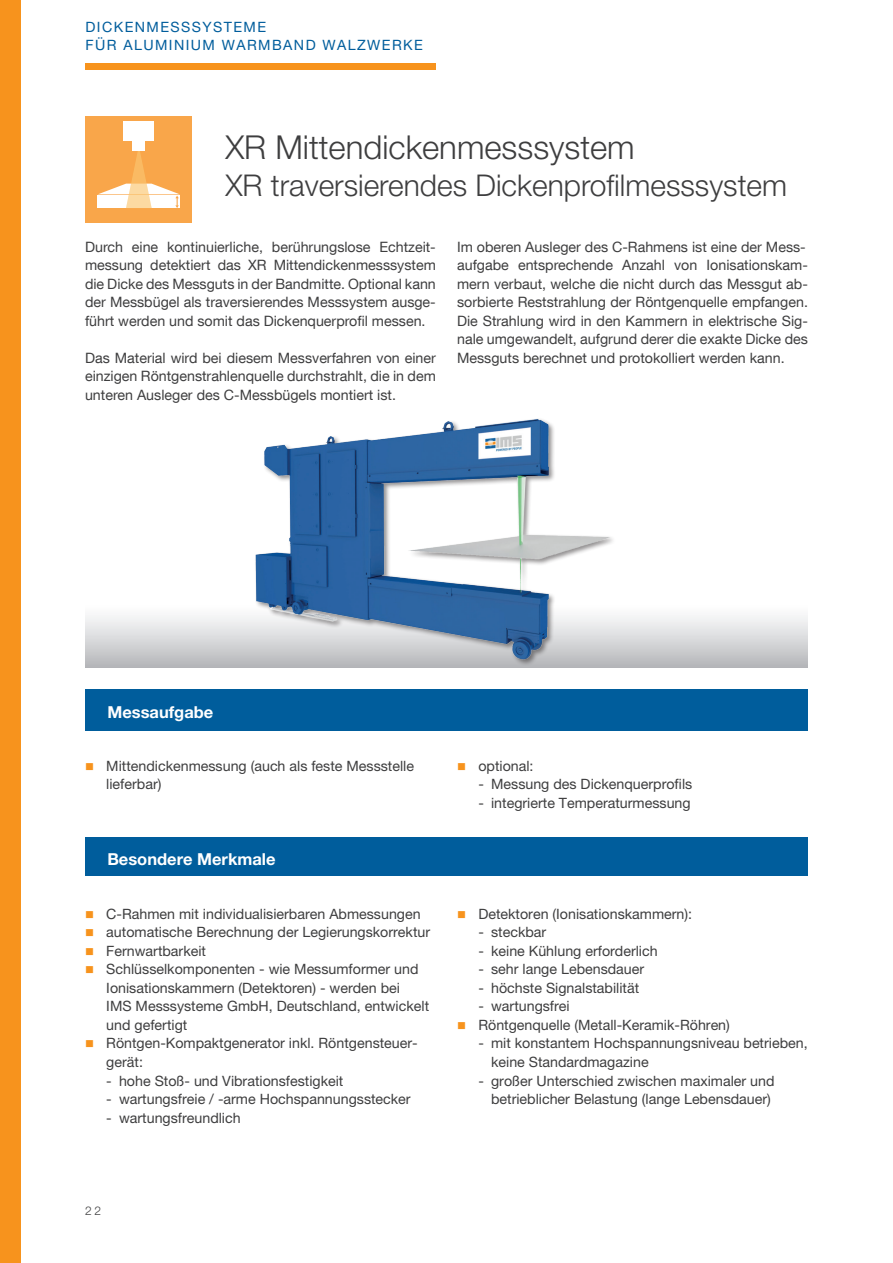
<style>
.page{position:relative;width:893px;height:1263px;background:#fff}
.page>*{position:absolute;margin:0;border:0;box-sizing:border-box;transform-origin:0 0}
.t1{font:300 33px "Helvetica Neue LT Pro";color:#3e3e3f}
.t2{font:300 30px "Helvetica Neue LT Pro";color:#3e3e3f}
.t3{font:700 16.5px "Helvetica Neue LT Pro";color:#fff}
.t4{font:14.25px/18.5px "Helvetica Neue LT Pro";color:#3e3e3f}
.t5{font:14.25px/18.5px "Helvetica Neue LT Com";color:#3e3e3f;text-align:justify}
.t6{font:14.25px/18px "Helvetica Neue LT Pro";letter-spacing:.1em;color:#005d9c}
.t7{font:300 12px "Helvetica Neue LT Pro";color:#3e3e3f}
</style>
<div class="page">
<div style="left:85px;top:64px;width:351px;height:6px;background:#f7931d"></div>
<div style="left:0;top:0;width:21px;height:1263px;background:#f7931d"></div>
<div style="left:86px;top:116px;width:106px;height:106px;background:#f9a64a"></div>
<div style="left:124px;top:121px;width:30px;height:20px;background:#fff"></div>
<div style="left:133px;top:140px;width:12px;height:11px;background:#fff"></div>
<svg style="left:98px;top:146px;width:82px;height:62px"></svg>
<div style="left:85px;top:690px;width:723px;height:41px;background:#005d9c"></div>
<div style="left:85px;top:837px;width:723px;height:39px;background:#005d9c"></div>
<img style="left:224px;top:419px;width:427px;height:249px">
<p class="t6" style="left:85px;top:18px;width:339px">DICKENMESSSYSTEME<br>FÜR ALUMINIUM WARMBAND WALZWERKE</p>
<h1 class="t1" style="left:225px;top:127px;width:411px">XR Mittendickenmesssystem</h1>
<h2 class="t2" style="left:225px;top:167px;width:563px">XR traversierendes Dickenprofilmesssystem</h2>
<p class="t5" style="left:85px;top:237px;width:352px">Durch eine kontinuierliche, berührungslose Echtzeit&shy;messung detektiert das XR Mittendickenmesssystem die Dicke des Messguts in der Bandmitte. Optional kann der Messbügel als traversierendes Messsystem ausge&shy;führt werden und somit das Dickenquerprofil messen.</p>
<p class="t5" style="left:85px;top:348px;width:352px">Das Material wird bei diesem Messverfahren von einer einzigen Röntgenstrahlenquelle durchstrahlt, die in dem unteren Ausleger des C-Messbügels montiert ist.</p>
<p class="t5" style="left:457px;top:237px;width:352px;text-align:left">Im oberen Ausleger des C-Rahmens ist eine der Mess&shy;aufgabe entsprechende Anzahl von Ionisationskam&shy;mern verbaut, welche die nicht durch das Messgut ab&shy;sorbierte Reststrahlung der Röntgenquelle empfangen.<br>Die Strahlung wird in den Kammern in elektrische Sig&shy;nale umgewandelt, aufgrund derer die exakte Dicke des Messguts berechnet und protokolliert werden kann.</p>
<p class="t3" style="left:107px;top:702px;width:108px">Messaufgabe</p>
<p class="t4" style="left:106px;top:756px;width:309px">Mittendickenmessung (auch als feste Messstelle lieferbar)</p>
<p class="t4" style="left:478px;top:756px;width:57px">optional:</p>
<p class="t4" style="left:478px;top:775px;width:215px">- Messung des Dickenquerprofils</p>
<p class="t4" style="left:478px;top:793px;width:214px">- integrierte Temperaturmessung</p>
<p class="t3" style="left:107px;top:849px;width:170px">Besondere Merkmale</p>
<p class="t4" style="left:106px;top:904px;width:325px">C-Rahmen mit individualisierbaren Abmessungen automatische Berechnung der Legierungskorrektur Fernwartbarkeit<br>Schlüsselkomponenten - wie Messumformer und Ionisationskammern (Detektoren) - werden bei<br>IMS Messsysteme GmbH, Deutschland, entwickelt und gefertigt<br>Röntgen-Kompaktgenerator inkl. Röntgensteuer&shy;gerät:</p>
<p class="t4" style="left:106px;top:1071px;width:239px">- hohe Stoß- und Vibrationsfestigkeit</p>
<p class="t4" style="left:106px;top:1089px;width:306px">- wartungsfreie / -arme Hochspannungsstecker</p>
<p class="t4" style="left:106px;top:1108px;width:136px">- wartungsfreundlich</p>
<p class="t7" style="left:85px;top:1203px;width:17px">22</p>
<p class="t4" style="left:478px;top:904px;width:215px">Detektoren (Ionisationskammern):</p>
<p class="t4" style="left:478px;top:923px;width:69px">- steckbar</p>
<p class="t4" style="left:478px;top:941px;width:181px">- keine Kühlung erforderlich</p>
<p class="t4" style="left:478px;top:960px;width:167px">- sehr lange Lebensdauer</p>
<p class="t4" style="left:478px;top:978px;width:162px">- höchste Signalstabilität</p>
<p class="t4" style="left:478px;top:997px;width:253px">- wartungsfrei<br>Röntgenquelle (Metall-Keramik-Röhren)</p>
<p class="t4" style="left:491px;top:1034px;width:318px;text-indent:-13px">- mit konstantem Hochspannungsniveau betrieben, keine Standardmagazine</p>
<p class="t4" style="left:478px;top:1071px;width:298px;text-align:right">- großer Unterschied zwischen maximaler und betrieblicher Belastung (lange Lebensdauer)</p>
</div>
